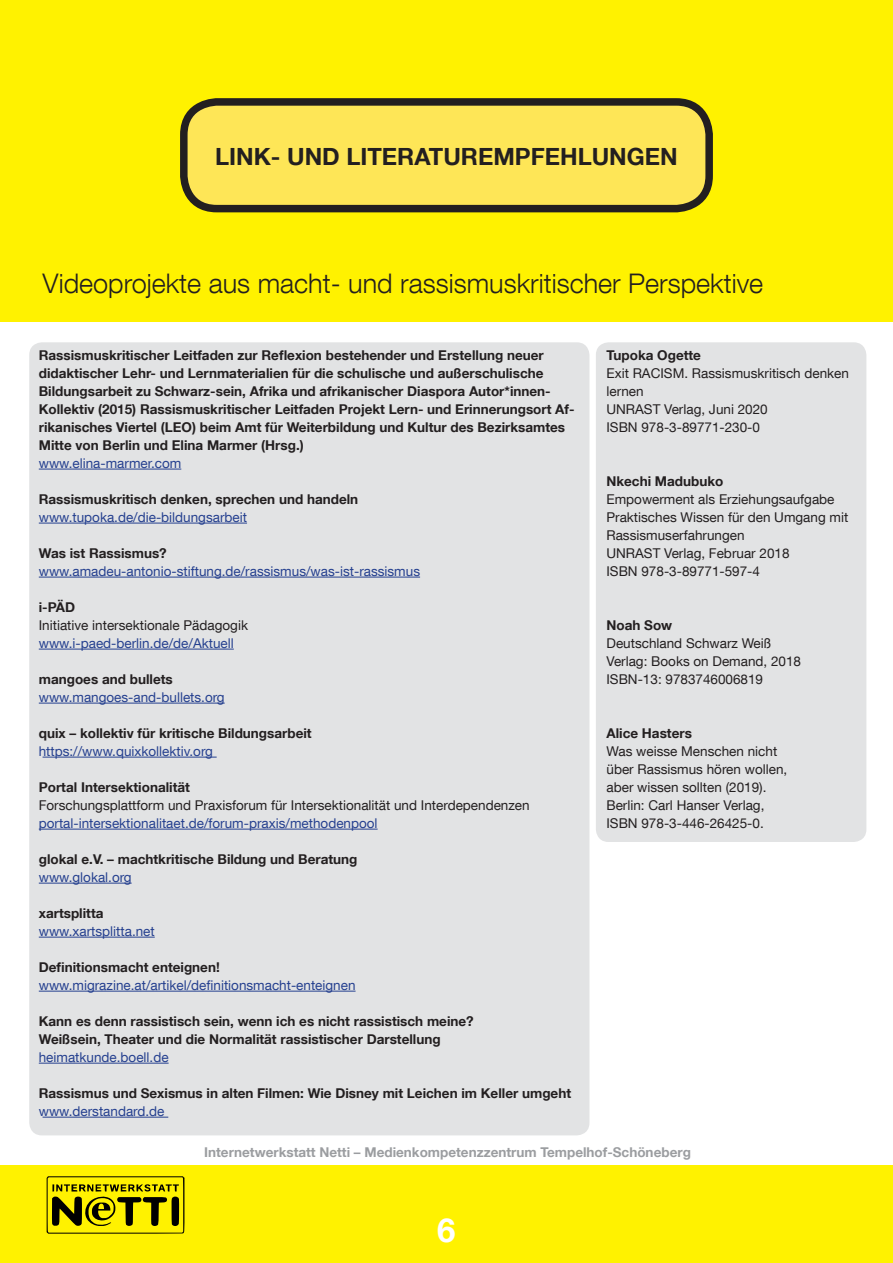
<style>
.page{position:relative;width:893px;height:1263px;background:#fff}
.page>*{position:absolute;margin:0;border:0;box-sizing:border-box;transform-origin:0 0}
.t1{font:700 33px "Helvetica Neue LT Com";color:#fff}
.t2{font:300 27px "Helvetica Neue LT Com";color:#231f20}
.t3{font:700 23.7px "Helvetica Neue LT Com";color:#231f20}
.t4{font:700 13.5px/18px "Helvetica Neue LT Com";color:#231f20}
.t5{font:13.5px/18px "Helvetica Neue LT Com";color:#231f20}
.t6{font:13.5px "Helvetica Neue LT Com";color:#25408f}
.t7{font:700 13.5px "Helvetica Neue LT Com";color:#9b9da0}
</style>
<div class="page">
<div style="left:0;top:0;width:893px;height:321px;background:#fff200"></div>
<div style="left:29px;top:342px;width:560px;height:793px;background:#e2e3e4;border-radius:13px"></div>
<div style="left:596px;top:342px;width:270px;height:500px;background:#e2e3e4;border-radius:13px"></div>
<div style="left:184px;top:102px;width:525px;height:107px;background:#fee657;border-radius:33px"></div>
<div style="left:180px;top:98px;width:533px;height:114px;border:8px solid #231f20;border-radius:33px"></div>
<hr style="left:39px;top:469px;width:142px;height:1px;background:#25408f">
<hr style="left:39px;top:523px;width:208px;height:1px;background:#25408f">
<hr style="left:39px;top:577px;width:381px;height:1px;background:#25408f">
<hr style="left:39px;top:649px;width:195px;height:1px;background:#25408f">
<hr style="left:39px;top:703px;width:186px;height:1px;background:#25408f">
<hr style="left:43px;top:757px;width:174px;height:1px;background:#25408f">
<hr style="left:39px;top:829px;width:339px;height:1px;background:#25408f">
<hr style="left:39px;top:883px;width:93px;height:1px;background:#25408f">
<hr style="left:39px;top:937px;width:116px;height:1px;background:#25408f">
<hr style="left:39px;top:991px;width:317px;height:1px;background:#25408f">
<hr style="left:39px;top:1063px;width:130px;height:1px;background:#25408f">
<hr style="left:43px;top:1117px;width:125px;height:1px;background:#25408f">
<div style="left:1px;top:1165px;width:892px;height:98px;background:#fff200"></div>
<svg style="left:47px;top:1176px;width:137px;height:58px"></svg>
<h3 class="t3" style="left:215px;top:141px;width:15px">Link</h3>
<h3 class="t3" style="left:271px;top:141px;width:240px">- und Literaturempf</h3>
<h3 class="t3" style="left:545px;top:141px;width:131px">ehlungen</h3>
<h2 class="t2" style="left:43px;top:267px;width:722px">Videoprojekte aus macht- und rassismuskritischer Perspektive</h2>
<p class="t4" style="left:39px;top:346px;width:537px">Rassismuskritischer Leitfaden zur Reflexion bestehender und Erstellung neuer didaktischer Lehr- und Lernmaterialien für die schulische und außerschulische Bildungsarbeit zu Schwarz-sein, Afrika und afrikanischer Diaspora Autor*innen-Kollektiv (2015) Rassismuskritischer Leitfaden Projekt Lern- und Erinnerungsort Af&shy;rikanisches Viertel (LEO</p>
<p class="t4" style="left:39px;top:418px;width:528px;text-indent:153px">) beim Amt für Weiterbildung und Kultur des Bezirksamtes<br>Mitte von Berlin und Elina Marmer (Hrsg.)</p>
<p class="t6" style="left:39px;top:455px;width:144px">www.elina-marmer.com</p>
<p class="t4" style="left:39px;top:490px;width:321px">Rassismuskritisch denken, sprechen und handeln</p>
<p class="t6" style="left:39px;top:509px;width:210px">www.tupoka.de/die-bildungsarbeit</p>
<p class="t4" style="left:39px;top:544px;width:129px">Was ist Rassismus?</p>
<p class="t6" style="left:39px;top:563px;width:383px">www.amadeu-antonio-stiftung.de/rassismus/was-ist-rassismus</p>
<p class="t4" style="left:39px;top:598px;width:38px">i-PÄD</p>
<p class="t5" style="left:39px;top:616px;width:211px">Initiative intersektionale Pädagogik</p>
<p class="t6" style="left:39px;top:635px;width:196px">www.i-paed-berlin.de/de/Aktuell</p>
<p class="t4" style="left:39px;top:670px;width:135px">mangoes and bullets</p>
<p class="t6" style="left:39px;top:689px;width:187px">www.mangoes-and-bullets.org</p>
<p class="t4" style="left:39px;top:724px;width:274px">quix – kollektiv für kritische Bildungsarbeit</p>
<p class="t6" style="left:39px;top:743px;width:176px">https://www.quixkollektiv.org</p>
<p class="t4" style="left:39px;top:778px;width:153px">Portal Intersektionalität</p>
<p class="t5" style="left:39px;top:796px;width:492px">Forschungsplattform und Praxisforum für Intersektionalität und Interdependenzen</p>
<p class="t6" style="left:39px;top:815px;width:340px">portal-intersektionalitaet.de/forum-praxis/methodenpool</p>
<p class="t4" style="left:39px;top:850px;width:320px">glokal e.V. – machtkritische Bildung und Beratung</p>
<p class="t6" style="left:39px;top:869px;width:94px">www.glokal.org</p>
<p class="t4" style="left:39px;top:904px;width:66px">xartsplitta</p>
<p class="t6" style="left:39px;top:923px;width:117px">www.xartsplitta.net</p>
<p class="t4" style="left:39px;top:958px;width:182px">Definitionsmacht enteignen!</p>
<p class="t6" style="left:39px;top:977px;width:318px">www.migrazine.at/artikel/definitionsmacht-enteignen</p>
<p class="t4" style="left:39px;top:1012px;width:436px">Kann es denn rassistisch sein, wenn ich es nicht rassistisch meine?<br>Weißsein, Theater und die Normalität rassistischer Darstellung</p>
<p class="t6" style="left:39px;top:1049px;width:131px">heimatkunde.boell.de</p>
<p class="t4" style="left:39px;top:1084px;width:534px">Rassismus und Sexismus in alten Filmen: Wie Disney mit Leichen im Keller umgeht</p>
<p class="t6" style="left:39px;top:1103px;width:127px">www.derstandard.de</p>
<p class="t4" style="left:606px;top:346px;width:96px">Tupoka Ogette</p>
<p class="t5" style="left:606px;top:364px;width:244px">Exit RACISM. Rassismuskritisch denken lernen<br>UNRAST Verlag, Juni 2020<br>ISBN 978-3-89771-230-0</p>
<p class="t4" style="left:606px;top:472px;width:118px">Nkechi Madubuko</p>
<p class="t5" style="left:606px;top:490px;width:243px">Empowerment als Erziehungsaufgabe<br>Praktisches Wissen für den Umgang mit<br>Rassismuserfahrungen<br>UNRAST Verlag, Februar 2018<br>ISBN 978-3-89771-597-4</p>
<p class="t4" style="left:606px;top:616px;width:67px">Noah Sow</p>
<p class="t5" style="left:606px;top:634px;width:196px">Deutschland Schwarz Weiß<br>Verlag: Books on Demand, 2018<br>ISBN-13: 9783746006819</p>
<p class="t4" style="left:606px;top:724px;width:87px">Alice Hasters</p>
<p class="t5" style="left:606px;top:742px;width:182px">Was weisse Menschen nicht über Rassismus hören wollen, aber wissen sollten (2019).<br>Berlin: Carl Hanser Verlag,<br>ISBN 978-3-446-26425-0.</p>
<p class="t7" style="left:204px;top:1143px;width:488px">Internetwerkstatt Netti – Medienkompetenzzentrum Tempelhof-Schöneberg</p>
<h1 class="t1" style="left:437px;top:1209px;width:20px">6</h1>
</div>
